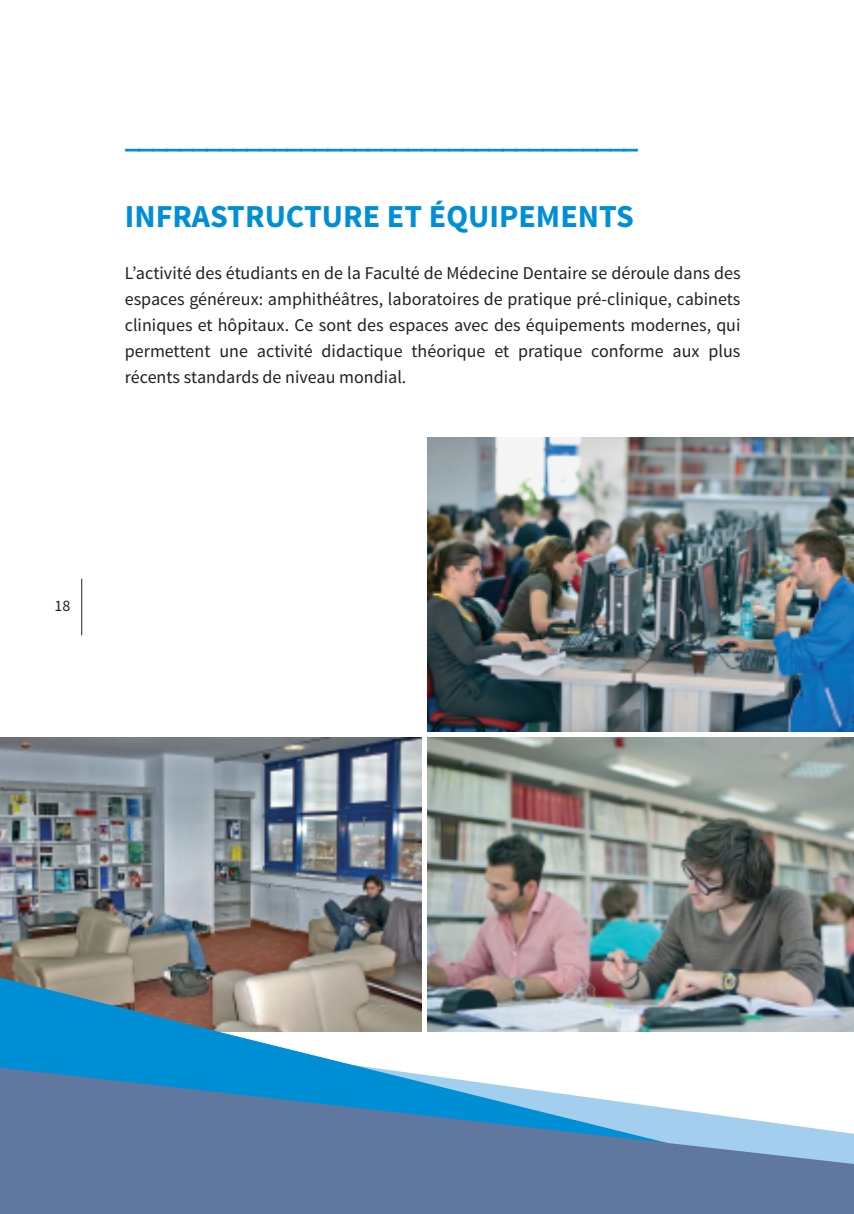
<style>
.page{position:relative;width:854px;height:1214px;background:#fff}
.page>*{position:absolute;margin:0;border:0;box-sizing:border-box;transform-origin:0 0}
.t1{font:700 32px "Source Sans Pro";color:#008fd5}
.t2{font:18px/26px "Source Sans Pro";color:#231f20;text-align:justify}
.t3{font:16px "Source Sans Pro";color:#231f20}
</style>
<div class="page">
<img style="left:427px;top:737px;width:426px;height:240px">
<img style="left:0;top:737px;width:421px;height:240px">
<img style="left:0;top:977px;width:853px;height:90px">
<svg style="left:0;top:1067px;width:853px;height:146px;background:#7093b8"></svg>
<svg style="left:710px;top:1213px;width:143px;height:1px"></svg>
<img style="left:427px;top:437px;width:426px;height:294px">
<hr style="left:81px;top:578px;width:1px;height:57px;background:#231f20">
<h1 class="t1" style="left:125px;top:116px;width:515px">______________________________________</h1>
<h1 class="t1" style="left:125px;top:196px;width:510px">INFRASTRUCTURE ET ÉQUIPEMENTS</h1>
<p class="t2" style="left:125px;top:260px;width:617px">L’activité des étudiants en de la Faculté de Médecine Dentaire se déroule dans des espaces généreux: amphithéâtres, laboratoires de pratique pré-clinique, cabinets cliniques et hôpitaux. Ce sont des espaces avec des équipements modernes, qui permettent une activité didactique théorique et pratique conforme aux plus récents standards de niveau mondial.</p>
<p class="t3" style="left:54px;top:595px;width:17px">18</p>
</div>
